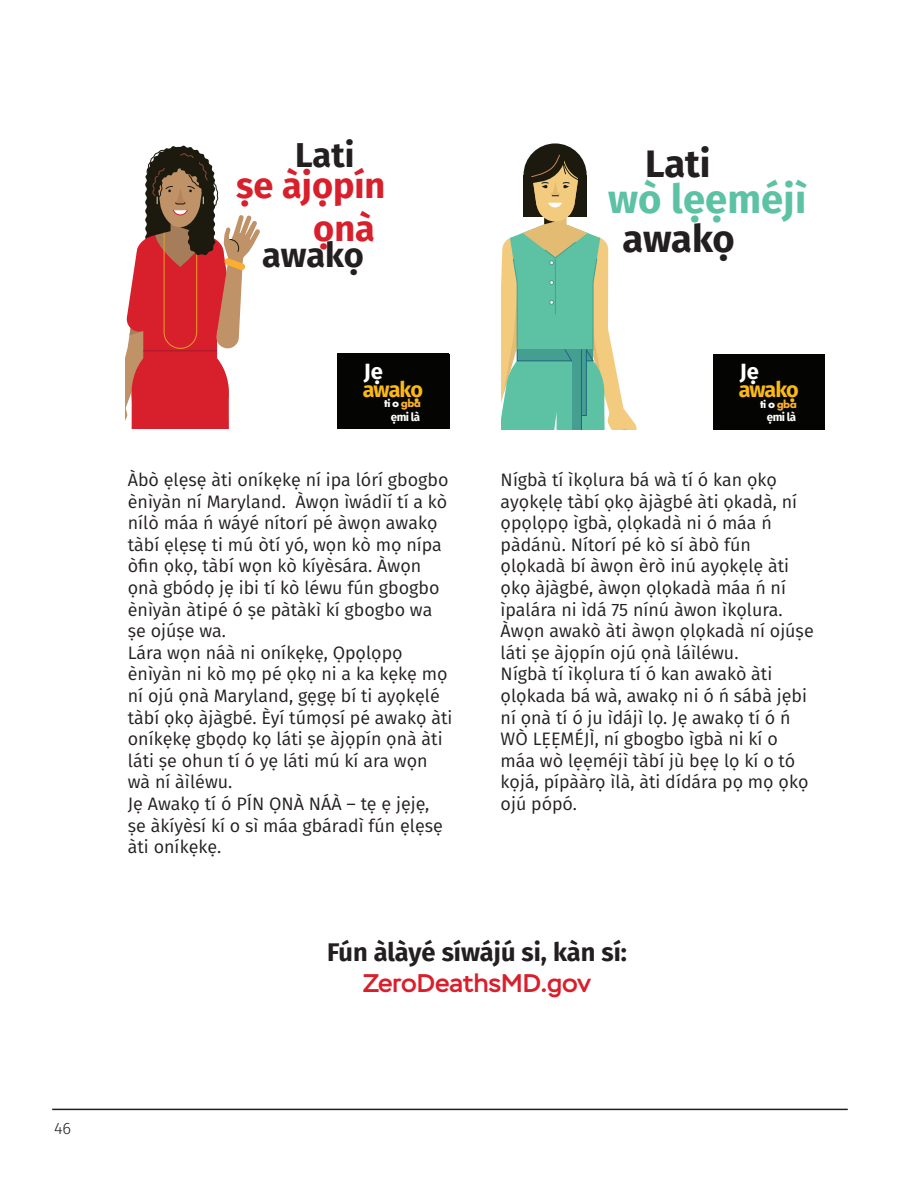
<style>
.page{position:relative;width:918px;height:1188px;background:#fff}
.page>*{position:absolute;margin:0;border:0;box-sizing:border-box;transform-origin:0 0}
.t1{font:700 40.05px "Fira Sans";color:#5cc2a3}
.t2{font:700 38.25px "Fira Sans";color:#231f20}
.t3{font:700 38.1px "Fira Sans";letter-spacing:-.005em;color:#231f20}
.t4{font:700 36.15px/43.3px "Fira Sans";color:#d7202b;text-align:right}
.t5{font:700 34.5px "Fira Sans";color:#231f20}
.t6{font:700 34.35px "Fira Sans";letter-spacing:-.005em;color:#231f20}
.t7{font:700 25.5px/30.6px "Fira Sans";color:#231f20;text-align:center}
.t8{font:700 22.05px "Fira Sans";color:#fff}
.t9{font:700 21.6px "Fira Sans";letter-spacing:-.045em;color:#fcb814}
.t10{font:18px/21.6px "Fira Sans";color:#231f20}
.t11{font:300 16.5px "Fira Sans";color:#231f20}
.t12{font:700 11.55px/13.8px "Fira Sans";letter-spacing:-.045em;color:#fff;text-align:center}
.s1{font-family:"Futura PT"}
.s2{font-family:"Futura PT";color:#fbaf30}
.s3{font-family:"Stem";font-weight:500;color:#d91f2c}
</style>
<div class="page">
<hr style="left:52px;top:1109px;width:796px;height:1px;background:#231f20">
<svg style="left:125px;top:145px;width:135px;height:284px"></svg>
<hr style="left:143px;top:351px;width:74px;height:1px;background:#a01b30">
<div style="left:162px;top:158px;width:36px;height:10px;background:#1c1a0e"></div>
<div style="left:338px;top:354px;width:111px;height:75px;background:#040503"></div>
<svg style="left:501px;top:145px;width:136px;height:284px"></svg>
<div style="left:713px;top:354px;width:112px;height:75px;background:#040503"></div>
<p class="t11" style="left:54px;top:1117px;width:19px">46</p>
<p class="t5" style="left:295px;top:126px;width:61px">Lati</p>
<p class="t4" style="left:236px;top:161px;width:151px">ṣe àjọpín ọnà</p>
<p class="t6" style="left:262px;top:226px;width:103px">awakọ</p>
<p class="t8" style="left:364px;top:353px;width:21px">Jẹ</p>
<p class="t9" style="left:363px;top:371px;width:62px">awakọ</p>
<p class="t12" style="left:384px;top:396px;width:38px"><span class="s1">ti o</span> <span class="s2">gba </span>ẹmi là</p>
<p class="t2" style="left:645px;top:131px;width:67px">Lati</p>
<p class="t1" style="left:608px;top:165px;width:200px">wò lẹẹméjì</p>
<p class="t3" style="left:622px;top:207px;width:114px">awakọ</p>
<p class="t8" style="left:740px;top:353px;width:21px">Jẹ</p>
<p class="t9" style="left:739px;top:371px;width:62px">awakọ</p>
<p class="t12" style="left:760px;top:396px;width:38px"><span class="s1">ti o</span> <span class="s2">gba </span>ẹmi là</p>
<p class="t10" style="left:128px;top:468px;width:326px">Àbò ẹlẹsẹ àti oníkẹkẹ ní ipa lórí gbogbo ènìyàn ní Maryland. Àwọn ìwádìí tí a kò nílò máa ń wáyé nítorí pé àwọn awakọ tàbí ẹlẹsẹ ti mú òtí yó, wọn kò mọ nípa òfin ọkọ, tàbí wọn kò kíyèsára. Àwọn ọnà gbódọ jẹ ibi tí kò léwu fún gbogbo ènìyàn àtipé ó ṣe pàtàkì kí gbogbo wa ṣe ojúṣe wa.<br>Lára wọn náà ni oníkẹkẹ, Ọpọlọpọ ènìyàn ni kò mọ pé ọkọ ni a ka kẹkẹ mọ ní ojú ọnà Maryland, gẹgẹ bí ti ayọkẹlé tàbí ọkọ àjàgbé. Èyí túmọsí pé awakọ àti oníkẹkẹ gbọdọ kọ láti ṣe àjọpín ọnà àti láti ṣe ohun tí ó yẹ láti mú kí ara wọn wà ní àìléwu.<br>Jẹ Awakọ tí ó PÍN ỌNÀ NÁÀ – tẹ ẹ jẹjẹ,<br>ṣe àkíyèsí kí o sì máa gbáradì fún ẹlẹsẹ àti oníkẹkẹ.</p>
<p class="t10" style="left:501px;top:468px;width:315px">Nígbà tí ìkọlura bá wà tí ó kan ọkọ ayọkẹlẹ tàbí ọkọ àjàgbé àti ọkadà, ní ọpọlọpọ ìgbà, ọlọkadà ni ó máa ń pàdánù. Nítorí pé kò sí àbò fún ọlọkadà bí àwọn èrò inú ayọkẹlẹ àti ọkọ àjàgbé, àwọn ọlọkadà máa ń ní ìpalára ni ìdá 75 nínú àwon ìkọlura.<br>Àwọn awakò àti àwọn ọlọkadà ní ojúṣe láti ṣe àjọpín ojú ọnà láìléwu.<br>Nígbà tí ìkọlura tí ó kan awakò àti ọlọkada bá wà, awakọ ni ó ń sábà jẹbi ní ọnà tí ó ju ìdájì lọ. Jẹ awakọ tí ó ń<br>WÒ LẸẸMÉJÌ, ní gbogbo ìgbà ni kí o máa wò lẹẹméjì tàbí jù bẹẹ lọ kí o tó kọjá, pípààrọ ìlà, àti dídára pọ mọ ọkọ ojú pópó.</p>
<p class="t7" style="left:327px;top:935px;width:301px">Fún àlàyé síwájú si, kàn sí:<br><span class="s3">ZeroDeathsMD.gov</span></p>
</div>
